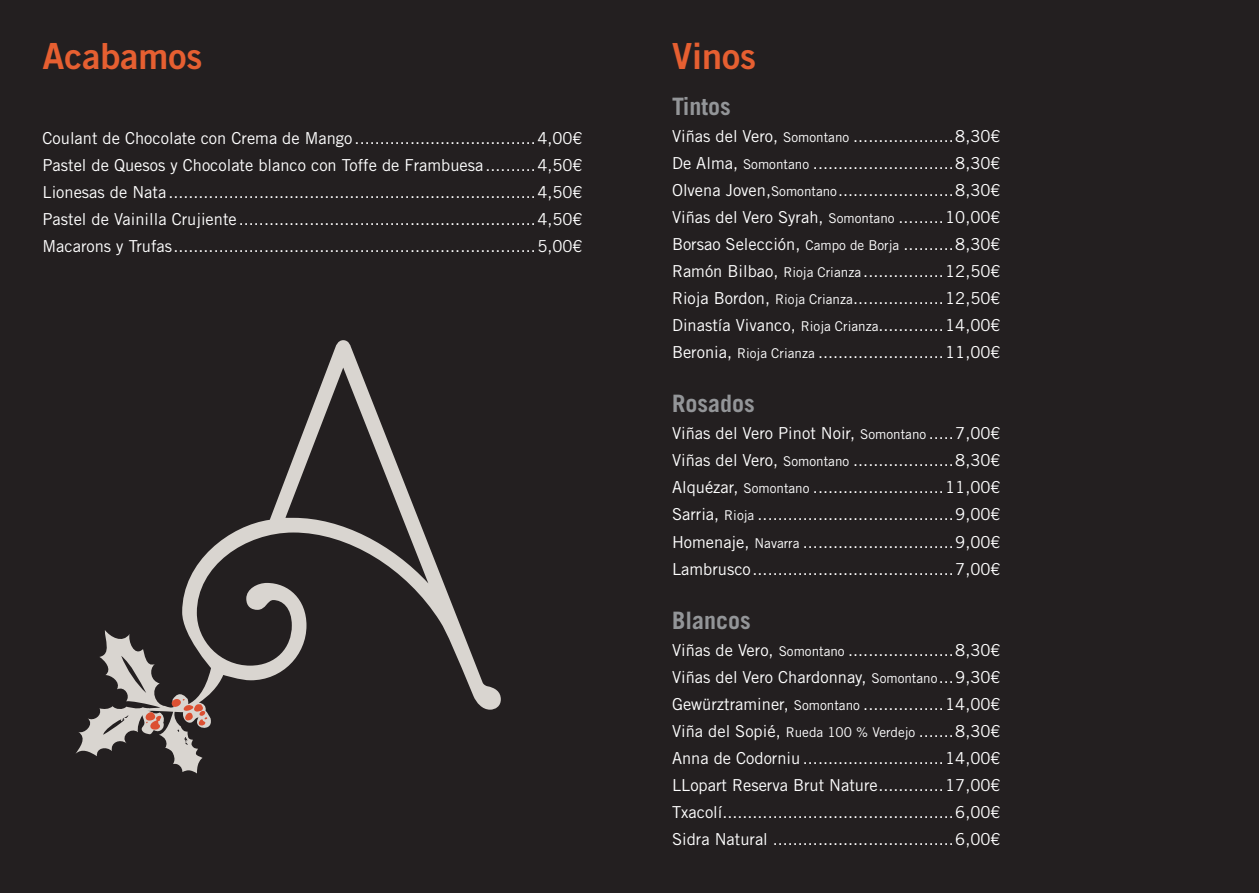
<style>
.page{position:relative;width:1259px;height:893px;background:#231f20}
.page>*{position:absolute;margin:0;border:0;box-sizing:border-box;transform-origin:0 0}
.t1{font:36px "Trade Gothic LT Std Bd 2";color:#e65f31}
.t2{font:700 24px "Trade Gothic LT Std";color:#939598}
.t3{font:16.5px/27px "Trade Gothic LT Std";color:#fff;text-align:justify}
.s1{font-size:13.5px}
</style>
<div class="page">
<svg style="left:75px;top:340px;width:426px;height:433px"></svg>
<svg style="left:171px;top:698px;width:37px;height:28px"></svg>
<svg style="left:146px;top:711px;width:16px;height:19px"></svg>
<h1 class="t1" style="left:43px;top:43px;width:161px">Acabamos</h1>
<p class="t3" style="left:43px;top:126px;width:542px">Coulant de Chocolate con Crema de Mango ....................................4,00€ Pastel de Quesos y Chocolate blanco con Toffe de Frambuesa ..........4,50€ Lionesas de Nata .........................................................................4,50€ Pastel de Vainilla Crujiente ...........................................................4,50€ Macarons y Trufas ........................................................................5,00€</p>
<h1 class="t1" style="left:672px;top:43px;width:86px">Vinos</h1>
<h2 class="t2" style="left:672px;top:98px;width:60px">Tintos</h2>
<p class="t3" style="left:672px;top:125px;width:330px">Viñas del Vero, <span class="s1">Somontano</span> ....................8,30€ De Alma, <span class="s1">Somontano</span> ............................8,30€ Olvena Joven,<span class="s1">Somontano</span> .......................8,30€ Viñas del Vero Syrah, <span class="s1">Somontano</span> .........10,00€ Borsao Selección, <span class="s1">Campo de Borja</span> ..........8,30€ Ramón Bilbao, <span class="s1">Rioja Crianza</span> ................12,50€ Rioja Bordon, <span class="s1">Rioja Crianza</span>..................12,50€ Dinastía Vivanco, <span class="s1">Rioja Crianza</span>.............14,00€ Beronia, <span class="s1">Rioja Crianza</span> .........................11,00€</p>
<h2 class="t2" style="left:672px;top:395px;width:84px">Rosados</h2>
<p class="t3" style="left:672px;top:422px;width:330px">Viñas del Vero Pinot Noir, <span class="s1">Somontano</span> .....7,00€ Viñas del Vero, <span class="s1">Somontano</span> ....................8,30€ Alquézar, <span class="s1">Somontano</span> ..........................11,00€ Sarria, <span class="s1">Rioja</span> .......................................9,00€ Homenaje, <span class="s1">Navarra</span> ..............................9,00€ Lambrusco ........................................7,00€</p>
<h2 class="t2" style="left:672px;top:611px;width:80px">Blancos</h2>
<p class="t3" style="left:672px;top:638px;width:330px">Viñas de Vero, <span class="s1">Somontano</span> .....................8,30€ Viñas del Vero Chardonnay, <span class="s1">Somontano</span> ...9,30€ Gewürztraminer, <span class="s1">Somontano</span> ................14,00€ Viña del Sopié, <span class="s1">Rueda 100 % Verdejo</span> .......8,30€ Anna de Codorniu ............................14,00€ LLopart Reserva Brut Nature .............17,00€ Txacolí..............................................6,00€ Sidra Natural ....................................6,00€</p>
</div>
